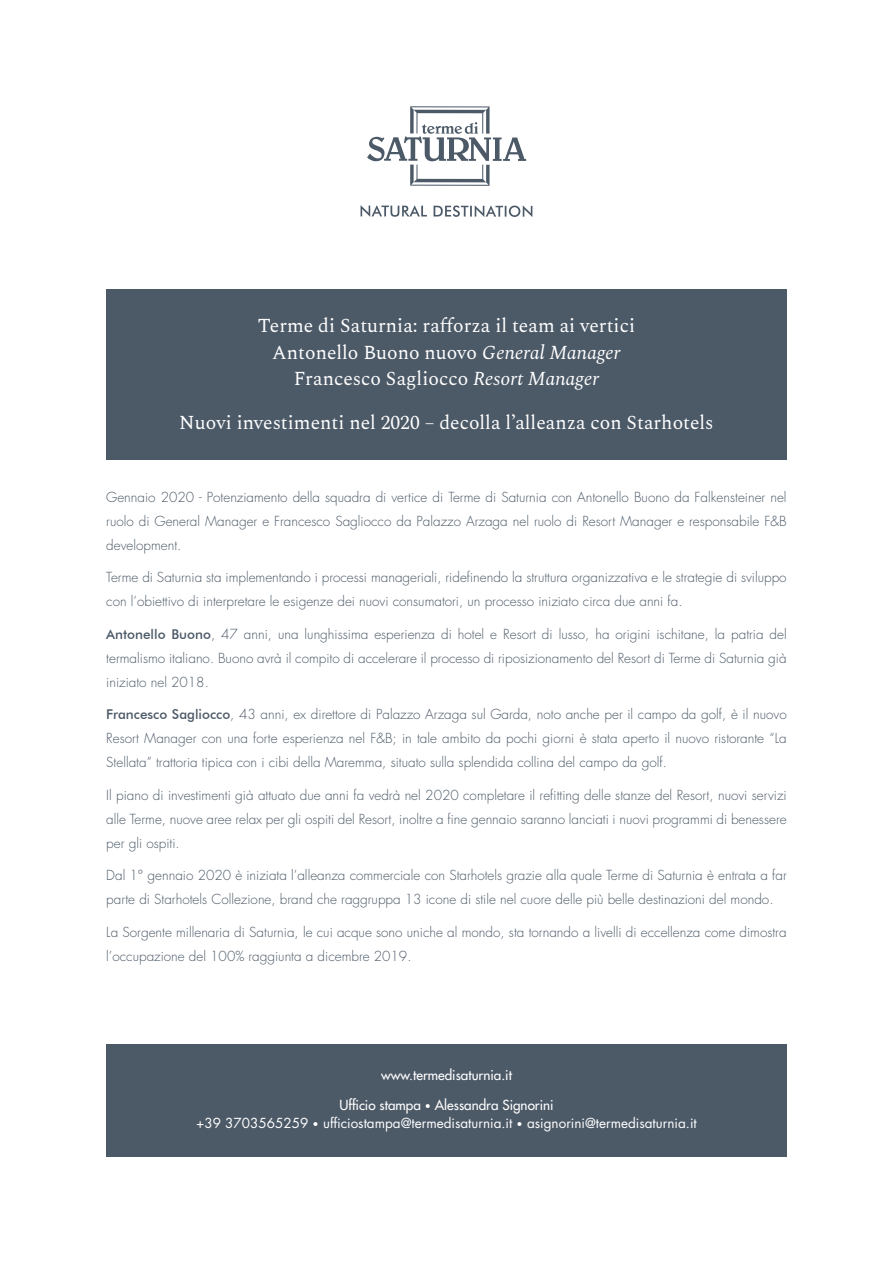
<style>
.page{position:relative;width:893px;height:1263px;background:#fff}
.page>*{position:absolute;margin:0;border:0;box-sizing:border-box;transform-origin:0 0}
.t1{font:19.5px/26.4px "Spectral";color:#fff;text-align:center}
.t2{font:300 13.5px/24px "Futura";color:#4c5967;text-align:justify}
.t3{font:13.5px/18px "Futura";color:#fff;text-align:center}
.t4{font:13.5px "Futura";color:#fff}
.s1{font-style:italic}
.s2{font-family:"Futura BT";font-weight:500}
.s3{font-style:inherit}
.s4{font-size:10.5px}
</style>
<div class="page">
<div style="left:106px;top:289px;width:681px;height:170px;background:#4c5967"></div>
<svg style="left:361px;top:205px;width:66px;height:12px"></svg>
<svg style="left:434px;top:205px;width:98px;height:12px"></svg>
<svg style="left:367px;top:106px;width:159px;height:80px"></svg>
<div style="left:106px;top:1044px;width:681px;height:113px;background:#4c5967"></div>
<h1 class="t1" style="left:258px;top:313px;width:379px">Terme di Saturnia: rafforza il team ai vertici<br>Antonello Buono nuovo <span class="s1">General Manager<br></span>Francesco Sagliocco <span class="s1">Resort Manager</span></h1>
<h1 class="t1" style="left:179px;top:410px;width:536px">Nuovi investimenti nel 2020 – decolla l’alleanza con Starhotels</h1>
<p class="t2" style="left:106px;top:485px;width:682px">Gennaio 2020 - Potenziamento della squadra di vertice di Terme di Saturnia con Antonello Buono da Falkensteiner nel ruolo di General Manager e Francesco Sagliocco da Palazzo Arzaga nel ruolo di Resort Manager e responsabile F&amp;B development.</p>
<p class="t2" style="left:106px;top:565px;width:682px">Terme di Saturnia sta implementando i processi manageriali, ridefinendo la struttura organizzativa e le strategie di sviluppo con l’obiettivo di interpretare le esigenze dei nuovi consumatori, un processo iniziato circa due anni fa.</p>
<p class="t2" style="left:106px;top:622px;width:682px"><span class="s2">Antonello Buono</span>, 47 anni, una lunghissima esperienza di hotel e Resort di lusso, ha origini ischitane, la patria del termalismo italiano. Buono avrà il compito di accelerare il processo di riposizionamento del Resort di Terme di Saturnia già iniziato nel 2018.</p>
<p class="t2" style="left:106px;top:702px;width:682px"><span class="s2">Francesco Sagliocco</span>, 43 anni, ex direttore di Palazzo Arzaga sul Garda, noto anche per il campo da golf, è il nuovo Resort Manager con una forte esperienza nel F&amp;B; in tale ambito da pochi giorni è stata aperto il nuovo ristorante “La Stellata” trattoria tipica con i cibi della Maremma, situato sulla splendida collina del campo da golf.</p>
<p class="t2" style="left:106px;top:783px;width:682px">Il piano di investimenti già attuato due anni fa vedrà nel 2020 completare il refitting delle stanze del Resort, nuovi servizi alle Terme, nuove aree relax per gli ospiti del Resort, inoltre a fine gennaio saranno lanciati i nuovi programmi di benessere per gli ospiti.</p>
<p class="t2" style="left:106px;top:863px;width:682px">Dal 1° gennaio 2020 è iniziata l’alleanza commerciale con Starhotels grazie alla quale Terme di Saturnia è entrata a far parte di Starhotels Collezione, brand che raggruppa 13 icone di stile nel cuore delle più belle destinazioni del mondo.</p>
<p class="t2" style="left:106px;top:920px;width:682px">La Sorgente millenaria di Saturnia, le cui acque sono uniche al mondo, sta tornando a livelli di eccellenza come dimostra l’occupazione del 100% raggiunta a dicembre 2019.</p>
<p class="t4" style="left:381px;top:1066px;width:132px">www.termedisaturnia.it</p>
<p class="t3" style="left:196px;top:1096px;width:502px"><span class="s3">Ufficio stampa</span> <span class="s4">•</span> <span class="s3">Alessandra Signorini<br></span>+39 3703565259 <span class="s4">•</span> ufficiostampa@termedisaturnia.it <span class="s4">•</span> asignorini@termedisaturnia.it</p>
</div>
